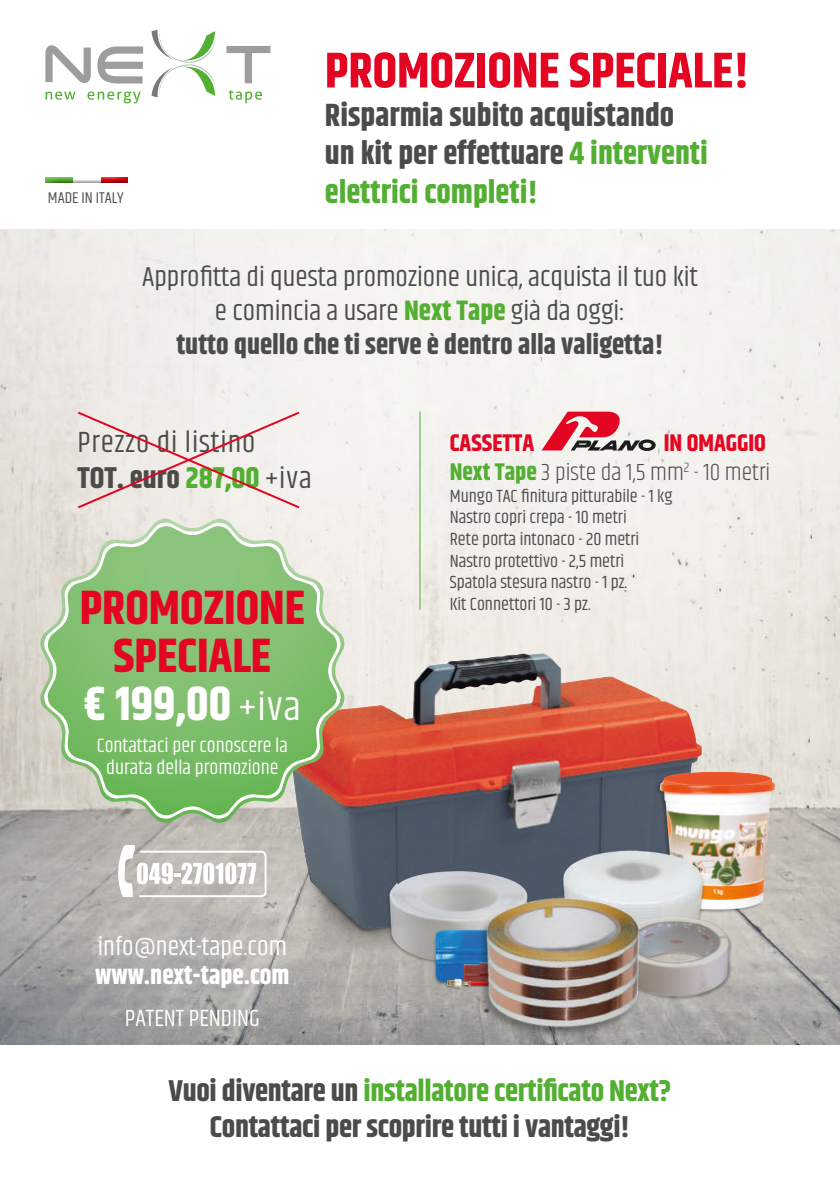
<style>
.page{position:relative;width:840px;height:1191px;background:#fff}
.page>*{position:absolute;margin:0;border:0;box-sizing:border-box;transform-origin:0 0}
.t1{font:700 50px "Khand";color:#e40522}
.t2{font:700 48px "Khand";color:#e40522}
.t3{font:700 48px "Khand";color:#fff}
.t4{font:700 32px/38.4px "Khand";color:#4b4b4a}
.t5{font:700 30px/36px "Khand";letter-spacing:-.01em;color:#4b4b4a;text-align:center}
.t6{font:30px/36px "Khand";letter-spacing:.03em;color:#4b4b4a}
.t7{font:28px/34px "Khand";color:#4b4b4a;text-align:center}
.t8{font:26px "Khand";color:#fff}
.t9{font:700 26px "Khand";color:#fff}
.t10{font:300 24px/28.8px "Khand";color:#4b4b4a;text-align:right}
.t11{font:24px "Khand";color:#fff}
.t12{font:700 24px "Khand";color:#e40522}
.t13{font:20px/22px "Khand";color:#fff;text-align:center}
.t14{font:18px/21.6px "Khand";color:#4b4b4a}
.t15{font:16px "Khand";color:#4b4b4a}
.s1{color:#53af32}
.s2{font-weight:700;color:#53af32}
.s3{font-weight:700}
.s4{font-weight:700;color:#e40522}
.s5{font-weight:400;font-size:40px}
</style>
<div class="page">
<img style="left:0;top:230px;width:839px;height:815px">
<img style="left:240px;top:638px;width:493px;height:362px">
<img style="left:652px;top:773px;width:128px;height:140px">
<div style="left:660px;top:768px;width:112px;height:18px;background:#fff;opacity:.75"></div>
<img style="left:383px;top:862px;width:150px;height:114px">
<img style="left:559px;top:838px;width:151px;height:75px">
<div style="left:433px;top:928px;width:79px;height:58px;background:#1d1d1b;opacity:.4"></div>
<img style="left:435px;top:930px;width:9px;height:52px">
<img style="left:666px;top:913px;width:67px;height:91px">
<img style="left:442px;top:967px;width:2px;height:29px">
<img style="left:444px;top:866px;width:222px;height:179px">
<hr style="left:419px;top:411px;width:1px;height:199px;background:#53af32">
<svg style="left:76px;top:410px;width:225px;height:100px;background:#eee2df"></svg>
<svg style="left:541px;top:411px;width:115px;height:40px"></svg>
<svg style="left:45px;top:45px;width:46px;height:38px"></svg>
<svg style="left:226px;top:46px;width:44px;height:37px"></svg>
<svg style="left:97px;top:46px;width:46px;height:38px"></svg>
<svg style="left:151px;top:30px;width:65px;height:67px"></svg>
<svg style="left:46px;top:91px;width:29px;height:9px"></svg>
<svg style="left:87px;top:91px;width:54px;height:12px"></svg>
<svg style="left:228px;top:90px;width:34px;height:13px"></svg>
<div style="left:45px;top:175px;width:86px;height:8px;background:#1d1d1b;opacity:.75"></div>
<img style="left:39px;top:519px;width:306px;height:303px">
<svg style="left:43px;top:521px;width:298px;height:299px;background:#cbc6ba"></svg>
<img style="left:46px;top:526px;width:292px;height:289px">
<svg style="left:114px;top:845px;width:152px;height:52px"></svg>
<p class="t15" style="left:48px;top:188px;width:77px">Made in Italy</p>
<h1 class="t1" style="left:325px;top:35px;width:426px">PROMOZIONE SPECIALE!</h1>
<h3 class="t4" style="left:325px;top:97px;width:384px">Risparmia subito acquistando un kit per effettuare <span class="s1">4 interventi elettrici completi!</span></h3>
<h3 class="t7" style="left:142px;top:261px;width:557px">Approfitta di questa promozione unica, acquista il tuo kit e comincia a usare <span class="s2">Next Tape</span> già da oggi:<br><span class="s3">tutto quello che ti serve è dentro alla valigetta!</span></h3>
<h3 class="t6" style="left:77px;top:426px;width:236px">Prezzo di listino<br><span class="s3">TOT. euro</span> <span class="s2">287,00</span> +iva</h3>
<h3 class="t12" style="left:449px;top:426px;width:86px">CASSETTA</h3>
<h3 class="t10" style="left:449px;top:430px;width:322px"><span class="s4">IN OMAGGIO<br></span><span class="s2">Next Tape</span> 3 piste da 1,5 mm<sup>2</sup> - 10 metri</h3>
<p class="t14" style="left:449px;top:486px;width:224px">Mungo TAC finitura pitturabile - 1 kg<br>Nastro copri crepa - 10 metri<br>Rete porta intonaco - 20 metri<br>Nastro protettivo - 2,5 metri<br>Spatola stesura nastro - 1 pz.<br>Kit Connettori 10 - 3 pz.</p>
<h2 class="t2" style="left:80px;top:574px;width:227px">PROMOZIONE</h2>
<h2 class="t2" style="left:113px;top:622px;width:21px">speciale</h2>
<h2 class="t3" style="left:84px;top:670px;width:218px">€ 199,00 <span class="s5">+iva</span></h2>
<p class="t13" style="left:97px;top:736px;width:192px">Contattaci per conoscere la durata della promozione</p>
<h3 class="t8" style="left:98px;top:930px;width:190px">info@next-tape.com</h3>
<h3 class="t9" style="left:95px;top:956px;width:196px">www.next-tape.com</h3>
<h3 class="t11" style="left:125px;top:1003px;width:136px">Patent Pending</h3>
<h3 class="t5" style="left:168px;top:1074px;width:504px">Vuoi diventare un <span class="s1">installatore certificato Next?<br></span>Contattaci per scoprire tutti i vantaggi!</h3>
</div>
